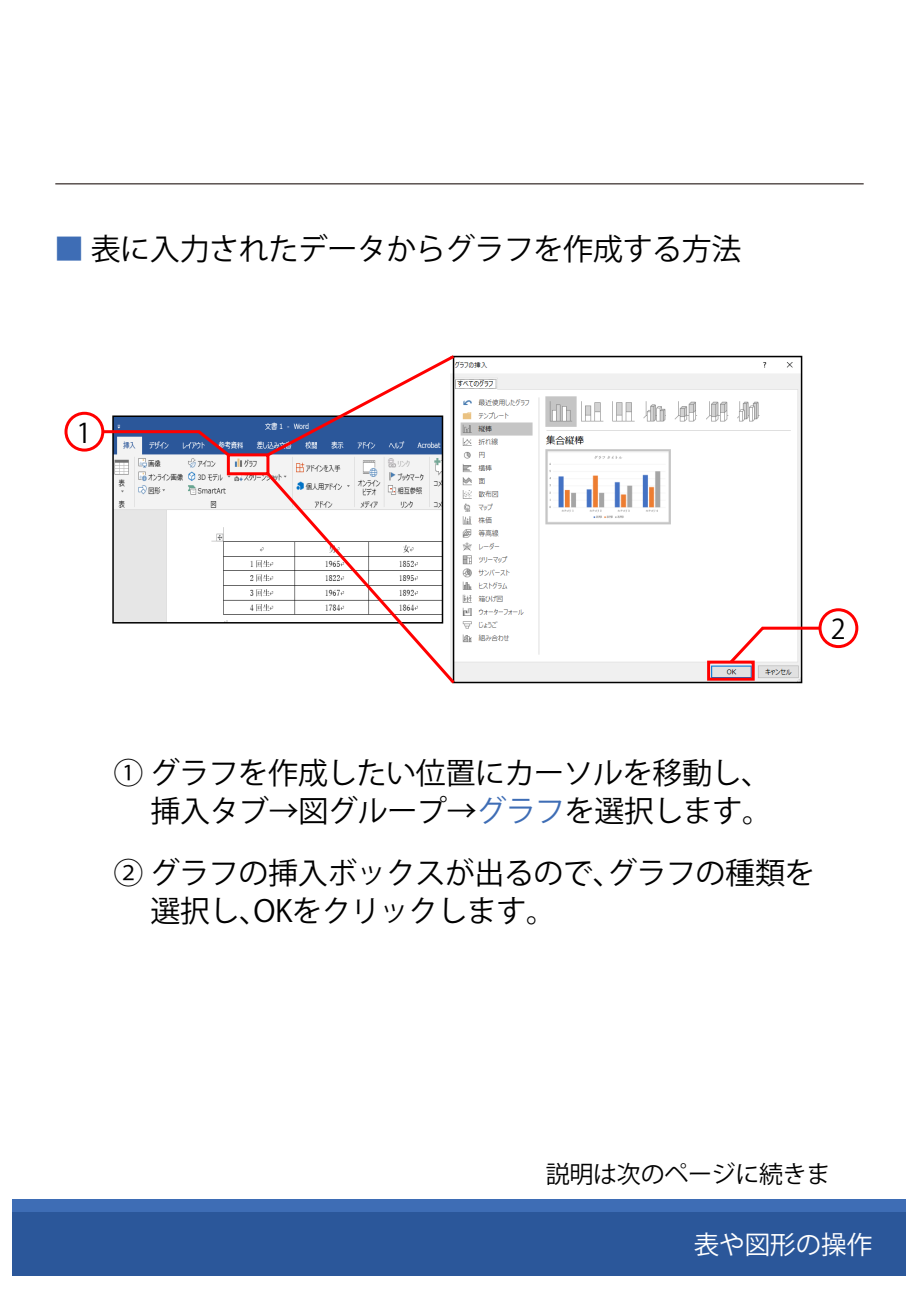
<style>
.page{position:relative;width:919px;height:1289px;background:#fff}
.page>*{position:absolute;margin:0;border:0;box-sizing:border-box;transform-origin:0 0}
.t1{font:30px/37.5px "Koz Go Pr 6 N";letter-spacing:-.015em;color:#000}
.t2{font:27px "Koz Go Pr 6 N";color:#000}
.t3{font:25.5px "Koz Go Pr 6 N";color:#fff}
.t4{font:24px "Koz Go Pr 6 N";letter-spacing:-.01em;color:#000}
.s1{color:#3e6db5}
</style>
<div class="page">
<img style="left:451px;top:361px;width:348px;height:319px">
<div style="left:453px;top:356px;width:349px;height:327px;border:2px solid #000"></div>
<img style="left:115px;top:418px;width:325px;height:202px">
<div style="left:112px;top:415px;width:331px;height:208px;border:2px solid #000"></div>
<div style="left:227px;top:453px;width:42px;height:22px;border:3px solid #f00"></div>
<svg style="left:264px;top:355px;width:193px;height:104px"></svg>
<svg style="left:264px;top:469px;width:194px;height:215px"></svg>
<div style="left:707px;top:660px;width:47px;height:20px;border:3px solid #f00"></div>
<svg style="left:100px;top:428px;width:132px;height:31px"></svg>
<svg style="left:726px;top:625px;width:97px;height:41px"></svg>
<div style="left:820px;top:609px;width:36px;height:37px;background:#fff;border-radius:50%"></div>
<div style="left:818px;top:608px;width:40px;height:40px;border:3px solid #f00;border-radius:50%"></div>
<div style="left:64px;top:412px;width:40px;height:39px;border:3px solid #f00;border-radius:50%"></div>
<div style="left:13px;top:1199px;width:893px;height:77px;background:#3e6db5"></div>
<hr style="left:55px;top:183px;width:808px;height:1px;background:#231815">
<div style="left:13px;top:1212px;width:893px;height:64px;background:#2b579a"></div>
<p class="t1" style="left:54px;top:231px;width:689px"><span class="s1">■</span> 表に入力されたデータからグラフを作成する方法</p>
<p class="t2" style="left:76px;top:417px;width:16px">1</p>
<p class="t2" style="left:830px;top:614px;width:16px">2</p>
<p class="t1" style="left:113px;top:755px;width:660px">① グラフを作成したい位置にカーソルを移動し、　 挿入タブ→図グループ→<span class="s1">グラフ</span>を選択します。</p>
<p class="t1" style="left:113px;top:855px;width:702px">② グラフの挿入ボックスが出るので、グラフの種類を　 選択し、OKをクリックします。</p>
<p class="t4" style="left:545px;top:1160px;width:286px">説明は次のページに続きま</p>
<p class="t3" style="left:693px;top:1230px;width:180px">表や図形の操作</p>
</div>
